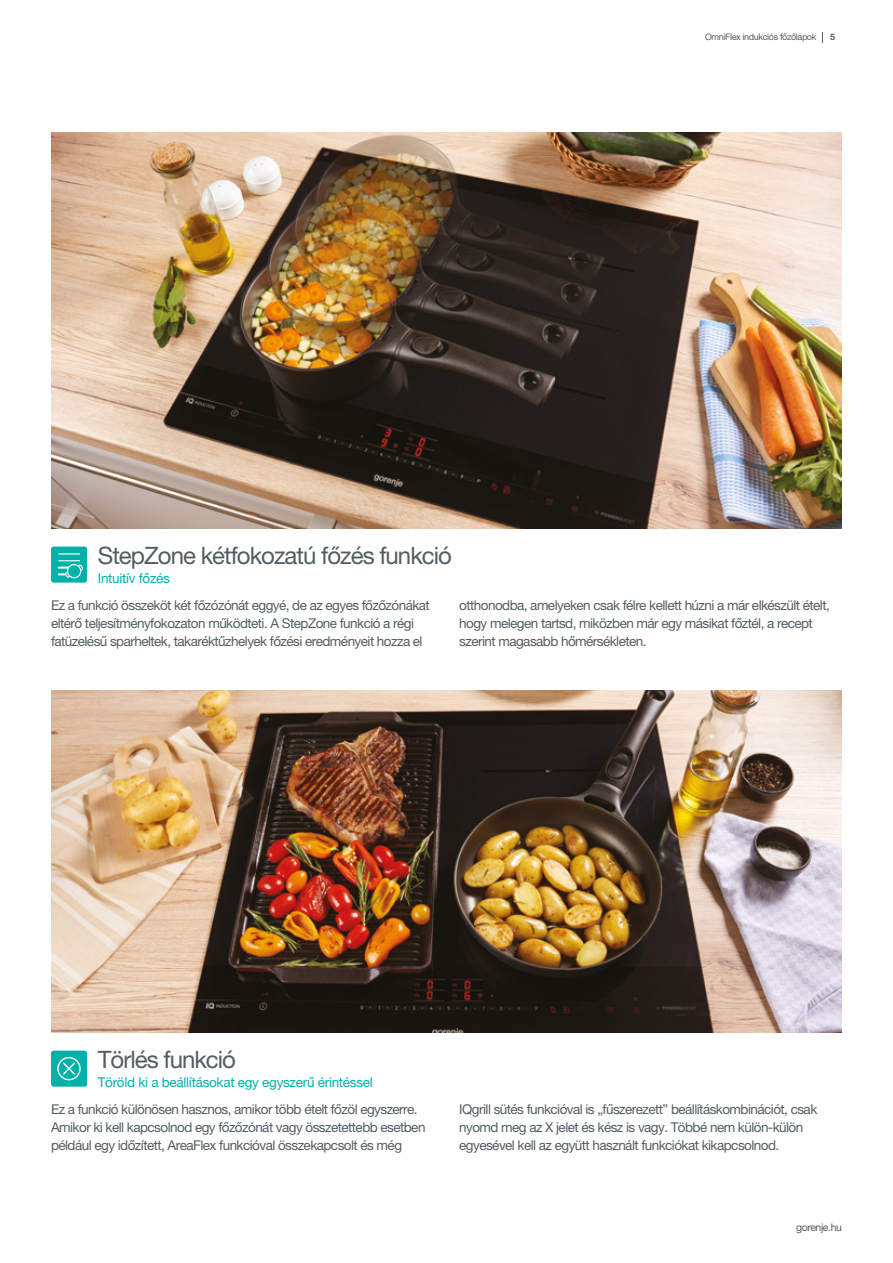
<style>
.page{position:relative;width:893px;height:1263px;background:#fff}
.page>*{position:absolute;margin:0;border:0;box-sizing:border-box;transform-origin:0 0}
.t1{font:24px "Helvetica Neue LT Pro";letter-spacing:-.04em;color:#535d62}
.t2{font:13.5px/18px "Helvetica Neue LT Pro";letter-spacing:-.04em;color:#535d62}
.t3{font:13.5px "Helvetica Neue LT Pro";letter-spacing:-.02em;color:#00b1aa}
.t4{font:10.5px "Helvetica Neue LT Pro";letter-spacing:-.04em;color:#535d62}
.t5{font:9px "Helvetica Neue LT Pro";letter-spacing:-.04em;color:#535d62}
.t6{font:700 9px "Helvetica Neue LT Pro";color:#535d62}
</style>
<div class="page">
<img style="left:51px;top:133px;width:791px;height:396px">
<div style="left:51px;top:547px;width:36px;height:36px;background:#00b1aa;border-radius:3px"></div>
<svg style="left:58px;top:553px;width:22px;height:1px"></svg>
<svg style="left:58px;top:560px;width:25px;height:19px"></svg>
<img style="left:51px;top:691px;width:791px;height:342px">
<div style="left:51px;top:1051px;width:36px;height:36px;background:#00b1aa;border-radius:3px"></div>
<svg style="left:57px;top:1057px;width:24px;height:23px"></svg>
<p class="t5" style="left:705px;top:32px;width:113px">OmniFlex indukciós főzőlapok</p>
<p class="t6" style="left:830px;top:32px;width:7px">5</p>
<h1 class="t1" style="left:98px;top:541px;width:356px">StepZone kétfokozatú főzés funkció</h1>
<p class="t3" style="left:98px;top:570px;width:74px">Intuitív főzés</p>
<p class="t2" style="left:51px;top:596px;width:380px">Ez a funkció összeköt két főzózónát eggyé, de az egyes főzőzónákat eltérő teljesítményfokozaton működteti. A StepZone funkció a régi fatüzelésű sparheltek, takaréktűzhelyek főzési eredményeit hozza el</p>
<p class="t2" style="left:459px;top:596px;width:372px">otthonodba, amelyeken csak félre kellett húzni a már elkészült ételt, hogy melegen tartsd, miközben már egy másikat főztél, a recept szerint magasabb hőmérsékleten.</p>
<h1 class="t1" style="left:98px;top:1045px;width:140px">Törlés funkció</h1>
<p class="t3" style="left:98px;top:1074px;width:277px">Töröld ki a beállításokat egy egyszerű érintéssel</p>
<p class="t2" style="left:51px;top:1100px;width:376px">Ez a funkció különösen hasznos, amikor több ételt főzöl egyszerre.<br>Amikor ki kell kapcsolnod egy főzőzónát vagy összetettebb esetben például egy időzített, AreaFlex funkcióval összekapcsolt és még</p>
<p class="t2" style="left:459px;top:1100px;width:360px">IQgrill sütés funkcióval is „fűszerezett” beállításkombinációt, csak nyomd meg az X jelet és kész is vagy. Többé nem külön-külön egyesével kell az együtt használt funkciókat kikapcsolnod.</p>
<p class="t4" style="left:796px;top:1221px;width:47px">gorenje.hu</p>
</div>
